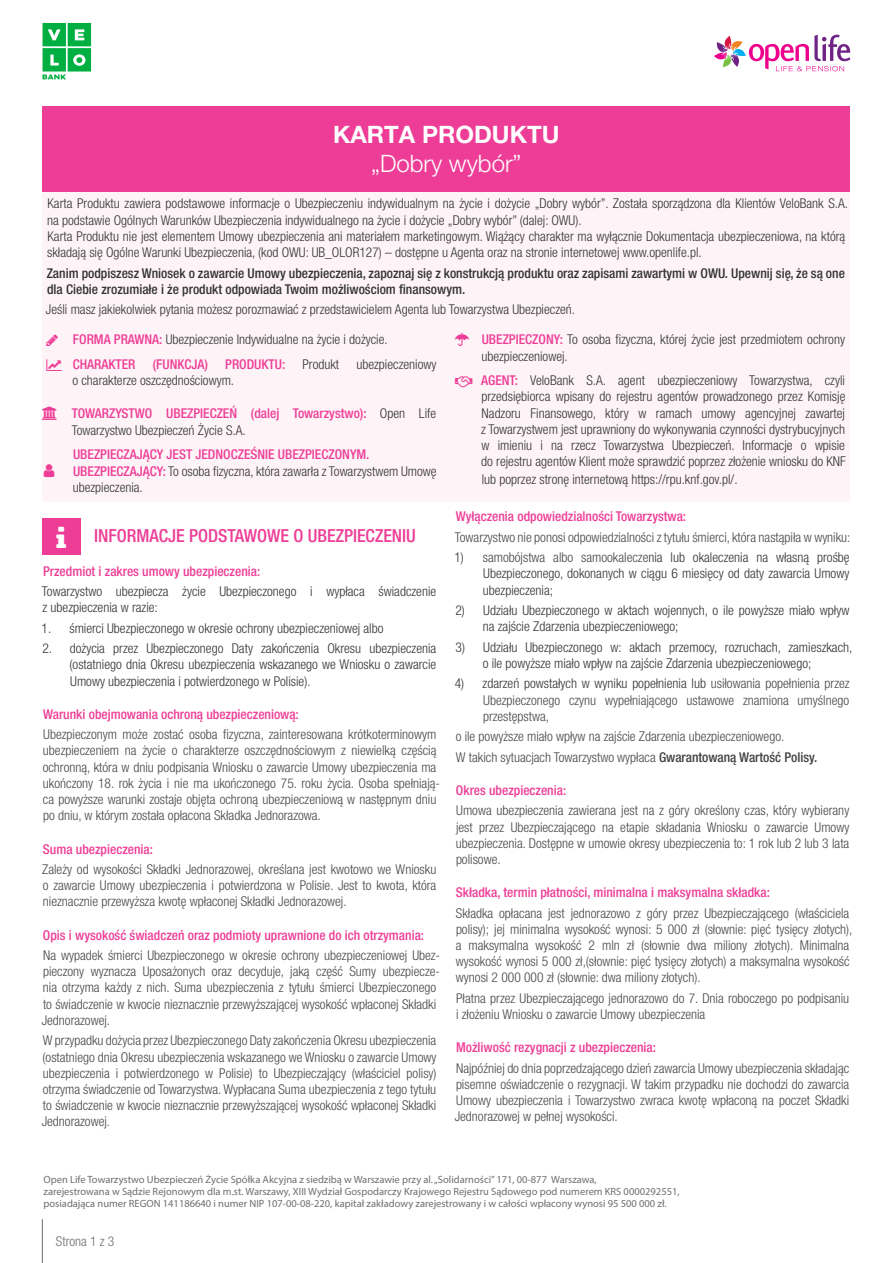
<style>
.page{position:relative;width:893px;height:1263px;background:#fff}
.page>*{position:absolute;margin:0;border:0;box-sizing:border-box;transform-origin:0 0}
.t1{font:700 24px "Helvetica Neue LT Pro";color:#fff}
.t2{font:300 24px "Helvetica Neue LT Pro";color:#fff}
.t3{font:500 condensed 18px "Helvetica Neue LT Pro";color:#ee3d96}
.t4{font:300 condensed 13.5px/16.2px "Helvetica Neue LT Pro";color:#474747}
.t5{font:300 condensed 13.5px/16.2px "Helvetica Neue LT Pro";color:#333}
.t6{font:500 condensed 13.5px "Helvetica Neue LT Pro";color:#ee3d96}
.t7{font:500 condensed 13.5px/16.2px "Helvetica Neue LT Pro";color:#333}
.t8{font:300 condensed 13.5px "Helvetica Neue LT Pro";color:#6d6e71}
.t9{font:10.5px/12px "Myriad Pro";color:#6d6e71}
.s1{font-weight:500;color:#ee3d96}
.s2{color:#474747}
.s3{color:#333}
.s4{font-weight:500;color:#414042}
</style>
<div class="page">
<hr style="left:42px;top:1219px;width:1px;height:44px;background:#6d6e71">
<svg style="left:714px;top:35px;width:136px;height:36px"></svg>
<svg style="left:43px;top:23px;width:48px;height:56px"></svg>
<div style="left:42px;top:518px;width:38px;height:37px;background:#ee3d96"></div>
<div style="left:42px;top:182px;width:808px;height:143px;background:#fef4f8"></div>
<div style="left:43px;top:106px;width:807px;height:85px;background:#ee3d96"></div>
<div style="left:42px;top:322px;width:808px;height:180px;background:#fef4f8"></div>
<h1 class="t1" style="left:333px;top:119px;width:228px">KARTA PRODUKTU</h1>
<h1 class="t2" style="left:371px;top:149px;width:152px">„Dobry wybór”</h1>
<p class="t5" style="left:47px;top:195px;width:802px">Karta Produktu zawiera podstawowe informacje o Ubezpieczeniu indywidualnym na życie i dożycie „Dobry wybór”. Została sporządzona dla Klientów VeloBank S.A. na podstawie Ogólnych Warunków Ubezpieczenia indywidualnego na życie i dożycie „Dobry wybór” (dalej: OWU).<br>Karta Produktu nie jest elementem Umowy ubezpieczenia ani materiałem marketingowym. Wiążący charakter ma wyłącznie Dokumentacja ubezpieczeniowa, na którą składają się Ogólne Warunki Ubezpieczenia, (kod OWU: UB_OLOR127) – dostępne u Agenta oraz na stronie internetowej www.openlife.pl.</p>
<p class="t7" style="left:47px;top:264px;width:800px">Zanim podpiszesz Wniosek o zawarcie Umowy ubezpieczenia, zapoznaj się z konstrukcją produktu oraz zapisami zawartymi w OWU. Upewnij się, że są one dla Ciebie zrozumiałe i że produkt odpowiada Twoim możliwościom finansowym.</p>
<p class="t5" style="left:46px;top:301px;width:531px">Jeśli masz jakiekolwiek pytania możesz porozmawiać z przedstawicielem Agenta lub Towarzystwa Ubezpieczeń.</p>
<p class="t6" style="left:73px;top:331px;width:16px">Forma</p>
<p class="t6" style="left:114px;top:331px;width:9px">prawna</p>
<p class="t5" style="left:159px;top:331px;width:230px"><span class="s1">:</span> Ubezpieczenie Indywidualne na życie i dożycie.</p>
<p class="t6" style="left:73px;top:356px;width:51px">Charakter</p>
<p class="t6" style="left:153px;top:356px;width:57px">(funkcja)</p>
<p class="t6" style="left:225px;top:356px;width:8px">prod</p>
<p class="t6" style="left:254px;top:356px;width:32px">uktu:</p>
<p class="t5" style="left:302px;top:356px;width:38px">Produkt</p>
<p class="t5" style="left:356px;top:356px;width:81px">ubezpieczeniowy</p>
<p class="t5" style="left:72px;top:372px;width:163px">o charakterze oszczędnościowym.</p>
<p class="t6" style="left:72px;top:406px;width:15px">Towar</p>
<p class="t6" style="left:109px;top:406px;width:21px">zystwo</p>
<p class="t5" style="left:72px;top:405px;width:366px;text-indent:94px"><span class="s1">Ubezpieczeń (dalej Towarzystwo):</span> Open Life<br>Towarzystwo Ubezpieczeń Życie S.A.</p>
<p class="t6" style="left:73px;top:446px;width:101px">Ubezpieczający jest</p>
<p class="t6" style="left:195px;top:446px;width:8px">jednoc</p>
<p class="t5" style="left:73px;top:446px;width:365px;text-indent:165px"><span class="s1">ześnie Ubezpieczonym.<br>Ubezpieczający:</span> To osoba fizyczna, która zawarła z Towarzystwem Umowę ubezpieczenia.</p>
<h2 class="t3" style="left:94px;top:525px;width:323px">iNFORMACJE PODSTAWOWE o ubezpieczen iu</h2>
<p class="t6" style="left:43px;top:563px;width:219px">Przedmiot i zakres umowy ubezpieczenia:</p>
<p class="t5" style="left:42px;top:583px;width:396px">Towarzystwo ubezpiecza życie Ubezpieczonego i wypłaca świadczenie z ubezpieczenia w razie:</p>
<p class="t5" style="left:42px;top:620px;width:343px">1. śmierci Ubezpieczonego w okresie ochrony ubezpieczeniowej albo</p>
<p class="t5" style="left:70px;top:640px;width:368px;text-align:justify;text-indent:-27px">2. dożycia przez Ubezpieczonego Daty zakończenia Okresu ubezpieczenia (ostatniego dnia Okresu ubezpieczenia wskazanego we Wniosku o zawarcie Umowy ubezpieczenia i potwierdzonego w Polisie)<span class="s2">.</span></p>
<p class="t6" style="left:43px;top:706px;width:257px">Warunki obejmowania ochroną ubezpieczeniową:</p>
<p class="t4" style="left:43px;top:726px;width:399px">Ubezpieczonym może zostać osoba fizyczna, zainteresowana krótkoterminowym ubezpieczeniem na życie o charakterze oszczędnościowym z niewielką częścią ochronną, która w dniu podpisania Wniosku o zawarcie Umowy ubezpieczenia ma ukończony 18. rok życia i nie ma ukończonego 75. roku życia. Osoba spełniają&shy;ca powyższe warunki zostaje objęta ochroną ubezpieczeniową w następnym dniu po dniu, w którym została opłacona Składka Jednorazowa.</p>
<p class="t6" style="left:43px;top:841px;width:112px">Suma ubezpieczenia:</p>
<p class="t4" style="left:42px;top:861px;width:396px;text-align:justify">Zależy od wysokości Składki Jednorazowej, określana jest kwotowo we Wniosku o zawarcie Umowy ubezpieczenia i potwierdzona w Polisie. Jest to kwota, która nieznacznie przewyższa kwotę wpłaconej Składki Jednorazowej.</p>
<p class="t6" style="left:43px;top:927px;width:383px">Opis i wysokość świadczeń oraz podmioty uprawnione do ich otrzymania:</p>
<p class="t4" style="left:42px;top:947px;width:400px">Na wypadek śmierci Ubezpieczonego w okresie ochrony ubezpieczeniowej Ubez&shy;pieczony wyznacza Uposażonych oraz decyduje, jaką część Sumy ubezpiecze&shy;nia otrzyma każdy z nich. Suma ubezpieczenia z tytułu śmierci Ubezpieczonego to świadczenie w kwocie nieznacznie przewyższającej wysokość wpłaconej Składki Jednorazowej.</p>
<p class="t4" style="left:42px;top:1032px;width:396px;text-align:justify">W przypadku dożycia przez Ubezpieczonego Daty zakończenia Okresu ubezpieczenia (ostatniego dnia Okresu ubezpieczenia wskazanego we Wniosku o zawarcie Umowy ubezpieczenia i potwierdzonego w Polisie) to Ubezpieczający (właściciel polisy) otrzyma świadczenie od Towarzystwa. Wypłacana Suma ubezpieczenia z tego tytułu to świadczenie w kwocie nieznacznie przewyższającej wysokość wpłaconej Składki Jednorazowej.</p>
<p class="t5" style="left:481px;top:331px;width:365px"><span class="s1">Ubezpieczony:</span> To osoba fizyczna, której życie jest przedmiotem ochrony ubezpieczeniowej.</p>
<p class="t6" style="left:481px;top:372px;width:15px">Agent</p>
<p class="t5" style="left:481px;top:372px;width:366px;text-align:justify;text-indent:34px"><span class="s1">:</span> VeloBank S.A. agent ubezpieczeniowy Towarzystwa, czyli przedsiębiorca wpisany do rejestru agentów prowadzonego przez Komisję Nadzoru Finansowego, który w ramach umowy agencyjnej zawartej z Towarzystwem jest uprawniony do wykonywania czynności dystrybucyjnych w imieniu i na rzecz Towarzystwa Ubezpieczeń. Informacje o wpisie do rejestru agentów Klient może sprawdzić poprzez złożenie wniosku do KNF</p>
<p class="t5" style="left:482px;top:471px;width:257px">lub poprzez stronę internetową https://rpu.knf.gov.pl/.</p>
<p class="t6" style="left:456px;top:508px;width:232px">Wyłączenia odpowiedzialności Towarzystwa:</p>
<p class="t4" style="left:455px;top:529px;width:397px">Towarzystwo nie ponosi odpowiedzialności z tytułu śmierci, która nastąpiła w wyniku:</p>
<p class="t5" style="left:483px;top:549px;width:368px;text-align:justify;text-indent:-28px">1) <span class="s2">samobójstwa albo samookalecze</span>nia lub okaleczenia na własną prośbę Ubezpieczonego, dokonanych w ciągu 6 miesięcy od daty zawarcia Umowy ubezpieczenia;</p>
<p class="t5" style="left:483px;top:602px;width:368px;text-indent:-27px">2) Udziału Ubezpieczonego w aktach wojennych, o ile powyższe miało wpływ na zajście Zdarzenia ubezpieczeniowego;</p>
<p class="t5" style="left:483px;top:639px;width:371px;text-indent:-27px">3) Udziału Ubezpieczonego w: aktach przemocy, rozruchach, zamieszkach, o ile powyższe miało wpływ na zajście Zdarzenia ubezpieczeniowego;</p>
<p class="t4" style="left:483px;top:675px;width:368px;text-align:justify;text-indent:-28px"><span class="s3">4) zdarzeń powstałych w wyniku popełnienia lub</span> usiłowania popełnienia przez Ubezpieczonego czynu wypełniającego ustawowe znamiona umyślnego przestępstwa,</p>
<p class="t4" style="left:456px;top:726px;width:363px;line-height:20.4px">o ile powyższe miało wpływ na zajście Zdarzenia ubezpieczeniowego.<br>W takich sytuacjach Towarzystwo wypłaca <span class="s4">Gwarantowaną Wartość Polisy.</span></p>
<p class="t6" style="left:456px;top:782px;width:112px">Okres ubezpieczenia:</p>
<p class="t4" style="left:456px;top:802px;width:395px;text-align:justify">Umowa ubezpieczenia zawierana jest na z góry określony czas, który wybierany jest przez Ubezpieczającego na etapie składania Wniosku o zawarcie Umowy ubezpieczenia. Dostępne w umowie okresy ubezpieczenia to: 1 rok lub 2 lub 3 lata polisowe.</p>
<p class="t6" style="left:456px;top:884px;width:316px">Składka, termin płatności, minimalna i maksymalna składka:</p>
<p class="t4" style="left:456px;top:904px;width:398px">Składka opłacana jest jednorazowo z góry przez Ubezpieczającego (właściciela polisy); jej minimalna wysokość wynosi: 5 000 zł (słownie: pięć tysięcy złotych), a maksymalna wysokość 2 mln zł (słownie dwa miliony złotych). Minimalna wysokość wynosi 5 000 zł,(słownie: pięć tysięcy złotych) a maksymalna wysokość wynosi 2 000 000 zł (słownie: dwa miliony złotych).</p>
<p class="t4" style="left:456px;top:990px;width:395px">Płatna przez Ubezpieczającego jednorazowo do 7. Dnia roboczego po podpisaniu i złożeniu Wniosku o zawarcie Umowy ubezpieczenia</p>
<p class="t6" style="left:456px;top:1039px;width:201px">Możliwość rezygnacji z ubezpieczenia:</p>
<p class="t4" style="left:455px;top:1060px;width:396px;text-align:justify">Najpóźniej do dnia poprzedzającego dzień zawarcia Umowy ubezpieczenia składając pisemne oświadczenie o rezygnacji. W takim przypadku nie dochodzi do zawarcia Umowy ubezpieczenia i Towarzystwo zwraca kwotę wpłaconą na poczet Składki Jednorazowej w pełnej wysokości.</p>
<p class="t9" style="left:44px;top:1173px;width:638px">Open Life Towarzystwo Ubezpieczeń Życie Spółka Akcyjna z siedzibą w Warszawie przy al. „Solidarności” 171, 00-877 Warszawa,<br>zarejestrowana w Sądzie Rejonowym dla m.st. Warszawy, XIII Wydział Gospodarczy Krajowego Rejestru Sądowego pod numerem KRS 0000292551, posiadająca numer REGON 141186640 i numer NIP 107-00-08-220, kapitał zakładowy zarejestrowany i w całości wpłacony wynosi 95 500 000 zł.</p>
<p class="t8" style="left:56px;top:1233px;width:60px">Strona 1 z 3</p>
</div>
